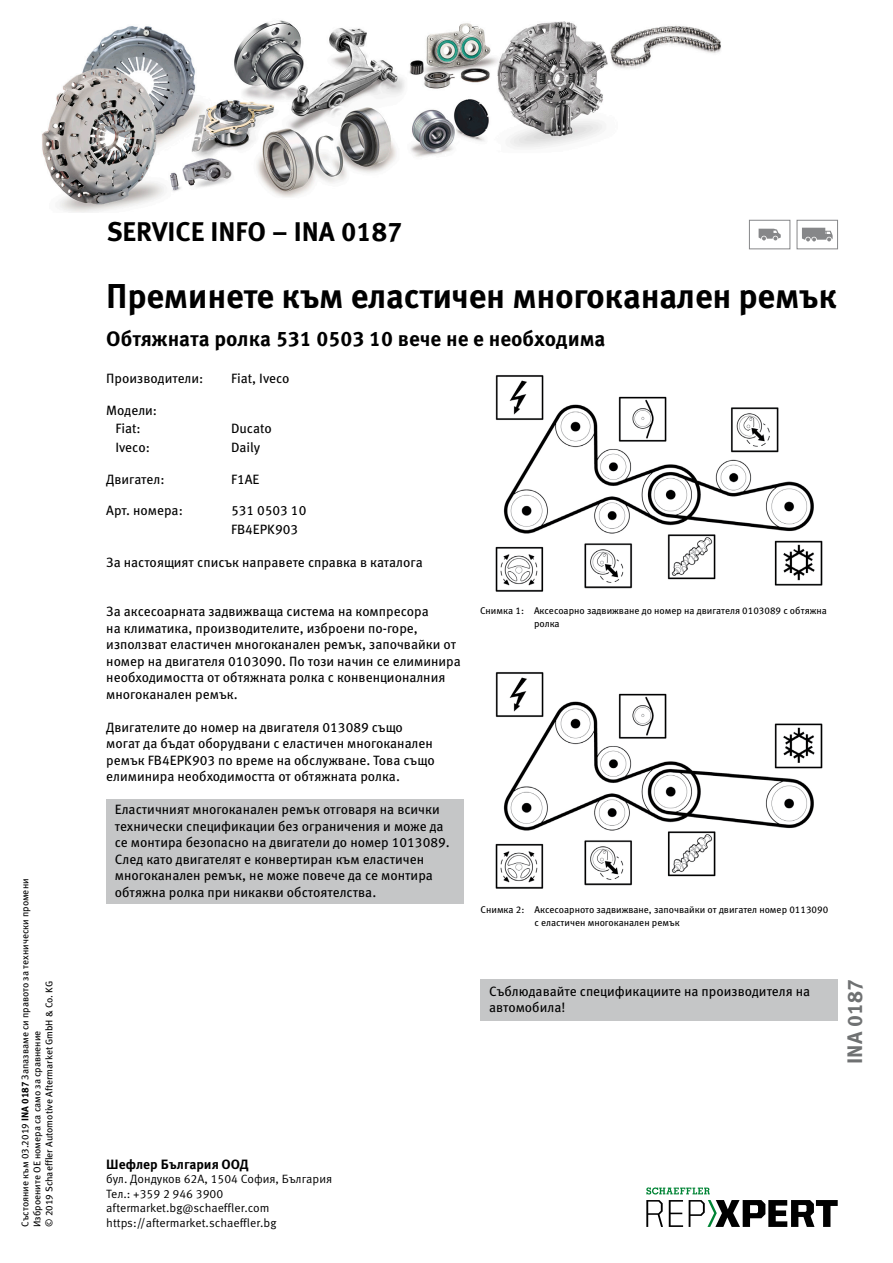
<style>
.page{position:relative;width:893px;height:1263px;background:#fff}
.page>*{position:absolute;margin:0;border:0;box-sizing:border-box;transform-origin:0 0}
.t1{font:700 34.5px "Meta Pro";letter-spacing:-.01em;color:#000}
.t2{font:700 27px "Meta Pro";color:#000}
.t3{font:700 21px "Meta Pro";color:#000}
.t4{font:700 21px "Meta Pro";color:#6f7172}
.t5{font:13.5px/16.5px "Meta Pro";color:#000}
.t6{font:700 13.5px "Meta Pro";color:#000}
.t7{font:12px/14.4px "Meta Pro Norm";color:#000}
.t8{font:9.75px/12.8px "Meta Pro";color:#000}
.s1{font-weight:700}
</style>
<div class="page">
<div style="left:106px;top:799px;width:357px;height:105px;background:#c5c6c7"></div>
<img style="left:495px;top:375px;width:328px;height:217px">
<img style="left:495px;top:672px;width:328px;height:217px">
<div style="left:480px;top:980px;width:358px;height:41px;background:#c5c6c7"></div>
<div style="left:749px;top:220px;width:41px;height:29px;border:1px solid #868789"></div>
<svg style="left:759px;top:229px;width:22px;height:11px"></svg>
<div style="left:797px;top:220px;width:41px;height:29px;border:1px solid #868789"></div>
<svg style="left:802px;top:228px;width:31px;height:13px"></svg>
<img style="left:42px;top:20px;width:679px;height:193px">
<svg style="left:646px;top:1200px;width:17px;height:27px"></svg>
<svg style="left:669px;top:1200px;width:14px;height:27px"></svg>
<svg style="left:689px;top:1200px;width:149px;height:27px"></svg>
<svg style="left:646px;top:1187px;width:64px;height:7px"></svg>
<p class="t8" style="left:19px;top:1227px;width:350px;line-height:12px;rotate:-90deg">Състояние към 03.2019 <span class="s1">INA 0187</span> Запазваме си правото за технически промени<br>Изброените ОЕ номера са само за сравнение<br>© 2019 Schaeffler Automotive Aftermarket GmbH &amp; Co. KG</p>
<h2 class="t2" style="left:107px;top:210px;width:297px">SERVICE INFO – INA 0187</h2>
<h1 class="t1" style="left:106px;top:269px;width:733px">Преминете към еластичен многоканален ремък</h1>
<h3 class="t3" style="left:106px;top:323px;width:501px">Обтяжната ролка 531 0503 10 вече не е необходима</h3>
<p class="t5" style="left:106px;top:369px;width:99px">Производители:</p>
<p class="t5" style="left:231px;top:369px;width:60px">Fiat, Iveco</p>
<p class="t5" style="left:106px;top:400px;width:52px;line-height:18.8px;text-align:center">Модели:<br>Fiat:</p>
<p class="t5" style="left:231px;top:419px;width:42px">Ducato</p>
<p class="t5" style="left:115px;top:438px;width:36px">Iveco:</p>
<p class="t5" style="left:231px;top:438px;width:31px">Daily</p>
<p class="t5" style="left:106px;top:470px;width:60px">Двигател:</p>
<p class="t5" style="left:231px;top:470px;width:30px">F1AE</p>
<p class="t5" style="left:106px;top:501px;width:78px">Арт. номера:</p>
<p class="t5" style="left:231px;top:500px;width:77px;line-height:18.8px">531 0503 10<br>FB4EPK903</p>
<p class="t5" style="left:106px;top:553px;width:318px">За настоящият списък направете справка в каталога</p>
<p class="t5" style="left:106px;top:602px;width:356px">За аксесоарната задвижваща система на компресора<br>на климатика, производителите, изброени по-горе, използват еластичен многоканален ремък, започвайки от номер на двигателя 0103090. По този начин се елиминира необходимостта от обтяжната ролка с конвенционалния многоканален ремък.</p>
<p class="t5" style="left:106px;top:718px;width:330px">Двигателите до номер на двигателя 013089 също могат да бъдат оборудвани с еластичен многоканален ремък FB4EPK903 по време на обслужване. Това също елиминира необходимостта от обтяжната ролка.</p>
<p class="t5" style="left:115px;top:800px;width:336px">Еластичният многоканален ремък отговаря на всички технически спецификации без ограничения и може да се монтира безопасно на двигатели до номер 1013089.<br>След като двигателят е конвертиран към еластичен многоканален ремък, не може повече да се монтира обтяжна ролка при никакви обстоятелства.</p>
<p class="t8" style="left:534px;top:604px;width:294px;text-indent:-54px">Снимка 1: Аксесоарно задвижване до номер на двигателя 0103089 с обтяжна ролка</p>
<p class="t8" style="left:534px;top:903px;width:295px;text-indent:-54px">Снимка 2: Аксесоарното задвижване, започвайки от двигател номер 0113090 с еластичен многоканален ремък</p>
<p class="t5" style="left:489px;top:982px;width:323px">Съблюдавайте спецификациите на производителя на автомобила!</p>
<h3 class="t4" style="left:838px;top:1064px;width:86px;rotate:-90deg">INA 0187</h3>
<p class="t6" style="left:106px;top:1154px;width:144px">Шефлер България ООД</p>
<p class="t7" style="left:106px;top:1171px;width:227px">бул. Дондуков 62А, 1504 София, България Тел.: +359 2 946 3900 aftermarket.bg@schaeffler.com https://aftermarket.schaeffler.bg</p>
</div>
